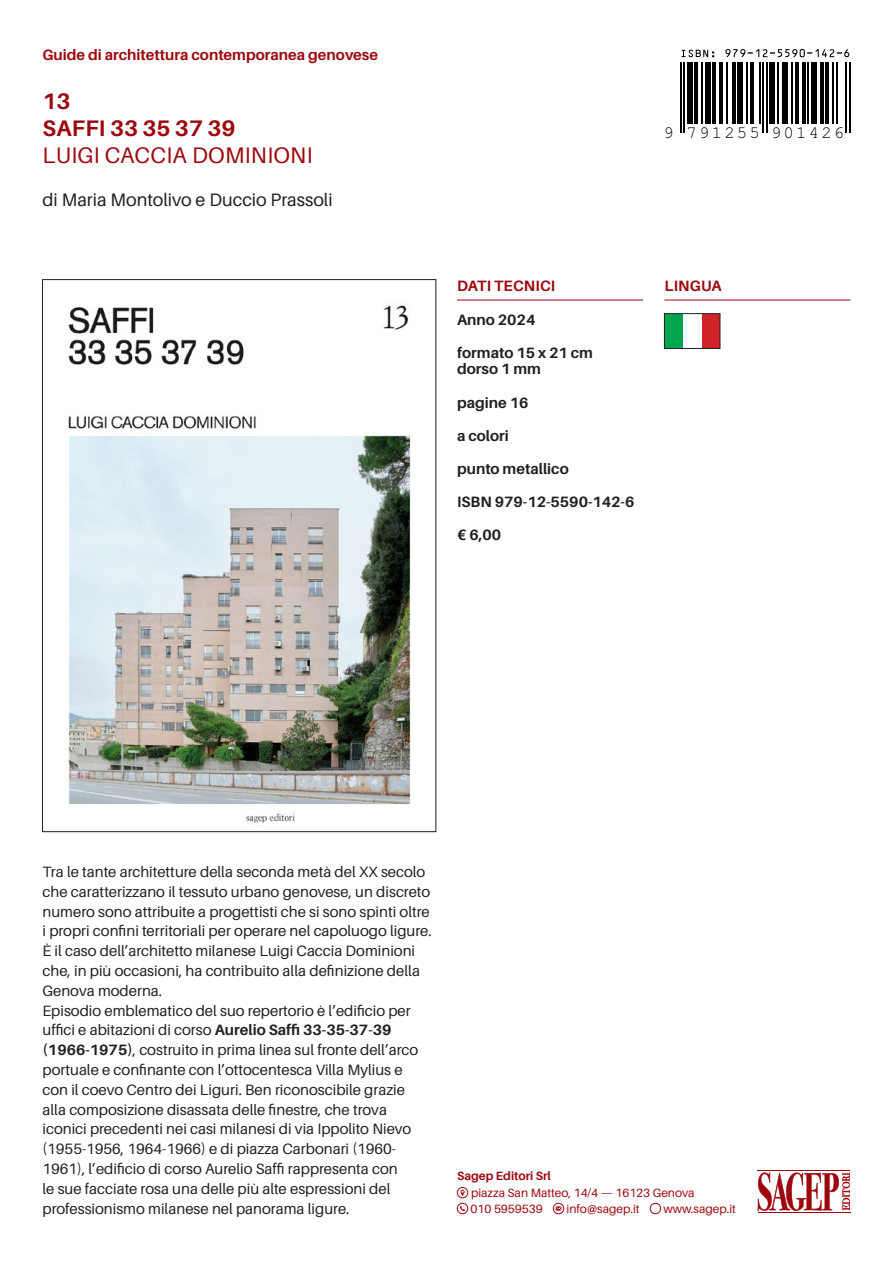
<style>
.page{position:relative;width:893px;height:1263px;background:#fff}
.page>*{position:absolute;margin:0;border:0;box-sizing:border-box;transform-origin:0 0}
.Sottotitolo{font:22.5px "Aileron";letter-spacing:.01em;color:#9d070d}
.Titolo{font:700 22.5px "Aileron";color:#9d070d}
.autore_curatore{font:18px "Aileron";color:#231f20}
.t1{font:17.25px "Helvetica";letter-spacing:.13em;color:#000}
.Testo{font:15px/19.8px "Aileron";color:#231f20}
.Dati_tecnici{font:700 15px "Aileron";color:#231f20}
.Collana{font:700 15px "Aileron";color:#9d070d}
.t2{font:12px/16.6px "Aileron";color:#9d070d}
.t3{font:700 12px "Aileron";color:#9d070d}
.s1{font-weight:700}
</style>
<div class="page">
<svg style="left:757px;top:1172px;width:93px;height:39px"></svg>
<hr style="left:757px;top:1170px;width:93px;height:1px;background:#9d070d">
<hr style="left:758px;top:1212px;width:92px;height:1px;background:#9d070d">
<hr style="left:457px;top:300px;width:186px;height:1px;background:#9d070d">
<div style="left:664px;top:314px;width:56px;height:34px;background:#00a54f"></div>
<div style="left:693px;top:314px;width:27px;height:34px;background:#d1232a"></div>
<div style="left:683px;top:314px;width:19px;height:34px;background:#fff"></div>
<div style="left:664px;top:313px;width:56px;height:36px;border:1px solid #231f20"></div>
<hr style="left:664px;top:300px;width:186px;height:1px;background:#9d070d">
<svg style="left:460px;top:1189px;width:5px;height:7px"></svg>
<div style="left:457px;top:1187px;width:11px;height:11px;border:1px solid #9d070d;border-radius:50%"></div>
<svg style="left:460px;top:1206px;width:5px;height:5px"></svg>
<div style="left:457px;top:1203px;width:11px;height:11px;border:1px solid #9d070d;border-radius:50%"></div>
<svg style="left:556px;top:1206px;width:5px;height:5px"></svg>
<div style="left:553px;top:1203px;width:11px;height:11px;border:1px solid #9d070d;border-radius:50%"></div>
<div style="left:650px;top:1203px;width:11px;height:11px;border:1px solid #9d070d;border-radius:50%"></div>
<img style="left:68px;top:305px;width:343px;height:518px">
<svg style="left:681px;top:50px;width:33px;height:7px"></svg>
<svg style="left:725px;top:49px;width:124px;height:8px"></svg>
<hr style="left:680px;top:62px;width:1px;height:71px;background:#000">
<hr style="left:683px;top:62px;width:2px;height:71px;background:#000">
<div style="left:687px;top:62px;width:5px;height:62px;background:#000"></div>
<hr style="left:694px;top:62px;width:4px;height:62px;background:#000">
<hr style="left:701px;top:62px;width:2px;height:62px;background:#000">
<div style="left:705px;top:62px;width:5px;height:62px;background:#000"></div>
<hr style="left:712px;top:62px;width:4px;height:62px;background:#000">
<hr style="left:719px;top:62px;width:4px;height:62px;background:#000">
<hr style="left:727px;top:62px;width:1px;height:62px;background:#000">
<hr style="left:732px;top:62px;width:3px;height:62px;background:#000">
<div style="left:737px;top:62px;width:6px;height:62px;background:#000"></div>
<hr style="left:746px;top:62px;width:2px;height:62px;background:#000">
<hr style="left:750px;top:62px;width:3px;height:62px;background:#000">
<hr style="left:759px;top:62px;width:2px;height:62px;background:#000">
<hr style="left:762px;top:62px;width:2px;height:71px;background:#000">
<hr style="left:766px;top:62px;width:2px;height:71px;background:#000">
<div style="left:770px;top:62px;width:5px;height:62px;background:#000"></div>
<hr style="left:777px;top:62px;width:2px;height:62px;background:#000">
<div style="left:782px;top:62px;width:5px;height:62px;background:#000"></div>
<hr style="left:791px;top:62px;width:2px;height:62px;background:#000">
<hr style="left:795px;top:62px;width:3px;height:62px;background:#000">
<hr style="left:802px;top:62px;width:4px;height:62px;background:#000">
<hr style="left:807px;top:62px;width:2px;height:62px;background:#000">
<div style="left:811px;top:62px;width:5px;height:62px;background:#000"></div>
<hr style="left:820px;top:62px;width:4px;height:62px;background:#000">
<hr style="left:825px;top:62px;width:4px;height:62px;background:#000">
<hr style="left:832px;top:62px;width:2px;height:62px;background:#000">
<hr style="left:836px;top:62px;width:2px;height:62px;background:#000">
<hr style="left:845px;top:62px;width:2px;height:71px;background:#000">
<hr style="left:849px;top:62px;width:1px;height:71px;background:#000">
<p class="Collana" style="left:43px;top:47px;width:337px">Guide di architettura contemporanea genovese</p>
<p class="Titolo" style="left:43px;top:89px;width:30px">13</p>
<p class="Titolo" style="left:43px;top:116px;width:194px">SAFFI 33 35 37 39</p>
<p class="Sottotitolo" style="left:43px;top:143px;width:271px">LUIGI CACCIA DOMINIONI</p>
<p class="autore_curatore" style="left:43px;top:190px;width:292px">di Maria Montolivo e Duccio Prassoli</p>
<p class="t1" style="left:663px;top:122px;width:182px">9 791255 901426</p>
<p class="Collana" style="left:457px;top:278px;width:100px">DATI TECNICI</p>
<p class="Collana" style="left:664px;top:278px;width:59px">LINGUA</p>
<p class="Dati_tecnici" style="left:457px;top:311px;width:80px">Anno 2024</p>
<p class="Dati_tecnici" style="left:457px;top:344px;width:137px">formato 15 x 21 cm</p>
<p class="Dati_tecnici" style="left:457px;top:361px;width:85px">dorso 1 mm</p>
<p class="Dati_tecnici" style="left:457px;top:394px;width:73px">pagine 16</p>
<p class="Dati_tecnici" style="left:457px;top:427px;width:53px">a colori</p>
<p class="Dati_tecnici" style="left:457px;top:460px;width:113px">punto metallico</p>
<p class="Dati_tecnici" style="left:457px;top:493px;width:179px">ISBN 979-12-5590-142-6</p>
<p class="Dati_tecnici" style="left:457px;top:526px;width:46px">€ 6,00</p>
<p class="Testo" style="left:43px;top:862px;width:391px">Tra le tante architetture della seconda metà del XX secolo che caratterizzano il tessuto urbano genovese, un discreto numero sono attribuite a progettisti che si sono spinti oltre i propri confini territoriali per operare nel capoluogo ligure.<br>È il caso dell’architetto milanese Luigi Caccia Dominioni che, in più occasioni, ha contribuito alla definizione della Genova moderna.</p>
<p class="Testo" style="left:43px;top:1000px;width:377px">Episodio emblematico del suo repertorio è l’edificio per uffici e abitazioni di corso <span class="s1">Aurelio Saffi 33-35-37-39 (1966-1975)</span>, costruito in prima linea sul fronte dell’arco portuale e confinante con l’ottocentesca Villa Mylius e con il coevo Centro dei Liguri. Ben riconoscibile grazie alla composizione disassata delle finestre, che trova iconici precedenti nei casi milanesi di via Ippolito Nievo (1955-1956, 1964-1966) e di piazza Carbonari (1960- 1961), l’edificio di corso Aurelio Saffi rappresenta con<br>le sue facciate rosa una delle più alte espressioni del professionismo milanese nel panorama ligure.</p>
<p class="t3" style="left:457px;top:1169px;width:95px">Sagep Editori Srl</p>
<p class="t2" style="left:470px;top:1184px;width:226px">piazza San Matteo, 14/4 — 16123 Genova<br>010 5959539</p>
<p class="t2" style="left:566px;top:1201px;width:75px">info@sagep.it</p>
<p class="t2" style="left:663px;top:1201px;width:74px">www.sagep.it</p>
</div>
